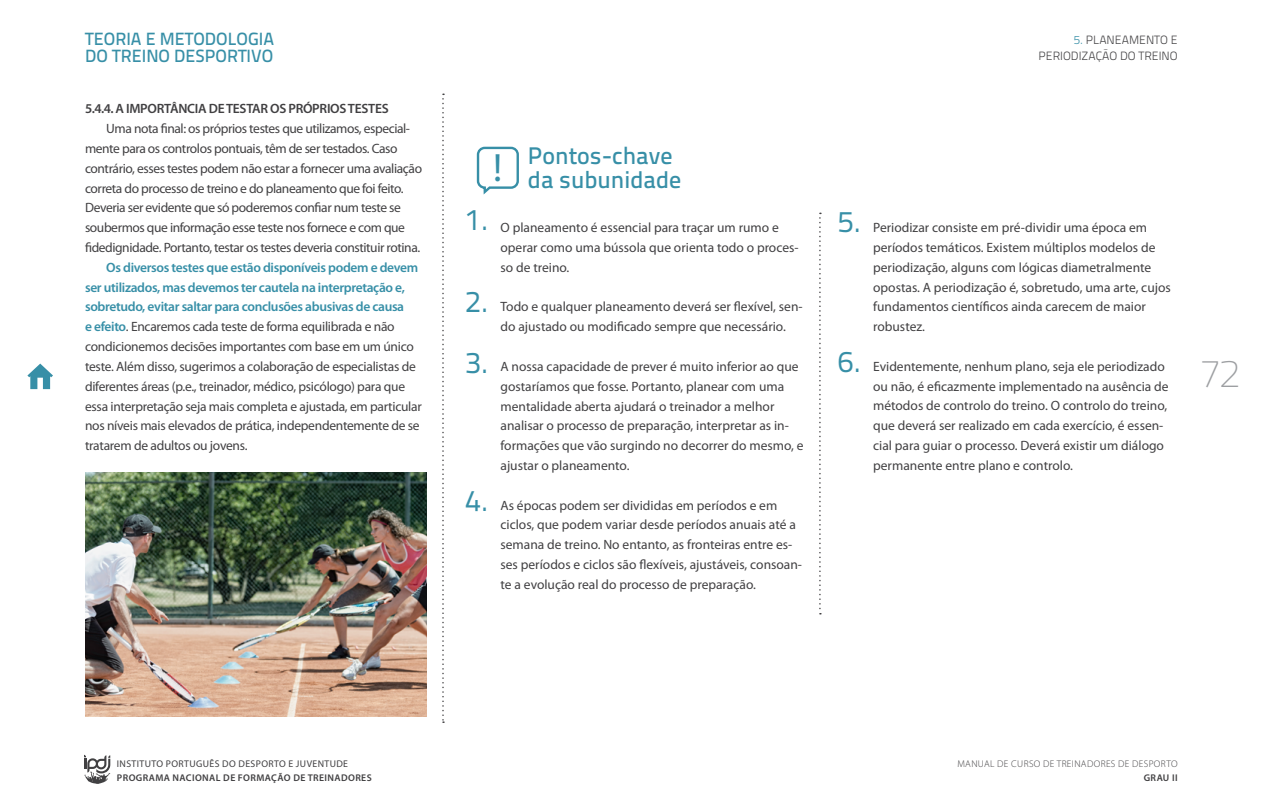
<style>
.page{position:relative;width:1263px;height:808px;background:#fff}
.page>*{position:absolute;margin:0;border:0;box-sizing:border-box;transform-origin:0 0}
.t1{font:700 39px "Titillium Text 14 L";color:#9d9fa2}
.t2{font:30px/60.6px "Titillium Text 14 L 400 wt";color:#378fa7}
.t3{font:24px/24px "Titillium Text 14 L 600 wt";color:#378fa7}
.t4{font:17.7px/16.4px "Titillium Text 14 L 600 wt";color:#378fa7}
.t5{font:13.5px/19.8px "Myriad Pro";color:#414042}
.t6{font:13.5px/19.8px "Myriad Pro";letter-spacing:-.02em;color:#414042}
.t7{font:13.5px/19.8px "Myriad Pro";letter-spacing:-.03em;color:#414042}
.t8{font:600 13.5px "Myriad Pro";letter-spacing:-.02em;color:#414042}
.t9{font:12px/16.4px "Titillium Text 14 L 250 wt";color:#414042;text-align:right}
.t10{font:600 9.75px "Myriad Pro";letter-spacing:.04em;color:#414042}
.t11{font:9.75px "Myriad Pro";letter-spacing:.04em;color:#414042}
.t12{font:300 9.75px "Myriad Pro";letter-spacing:.04em;color:#414042}
.s1{font-weight:600;color:#378fa7}
.s2{color:#378fa7}
.s3{font-family:"Myriad Pro";font-size:39.6px}
</style>
<div class="page">
<svg style="left:27px;top:364px;width:26px;height:25px"></svg>
<svg style="left:84px;top:755px;width:26px;height:29px"></svg>
<img style="left:85px;top:472px;width:342px;height:245px">
<div style="left:477px;top:147px;width:42px;height:42px;border:2px solid #378fa7;border-radius:7px"></div>
<svg style="left:819px;top:213px;width:2px;height:401px"></svg>
<svg style="left:442px;top:94px;width:2px;height:629px"></svg>
<h3 class="t4" style="left:85px;top:31px;width:190px">TEORIA E METODOLOGIA<br>DO TREINO DESPORTIVO</h3>
<p class="t8" style="left:85px;top:100px;width:305px">5.4.4. A IMPORTÂNCIA DE TESTAR OS PRÓPRIOS TESTES</p>
<p class="t7" style="left:85px;top:119px;width:339px;text-indent:21px">Uma nota final: os próprios testes que utilizamos, especial&shy;mente para os controlos pontuais, têm de ser testados. Caso contrário, esses testes podem não estar a fornecer uma avaliação correta do processo de treino e do planeamento que foi feito.<br>Deveria ser evidente que só poderemos confiar num teste se soubermos que informação esse teste nos fornece e com que fidedignidade. Portanto, testar os testes deveria constituir rotina.</p>
<p class="t6" style="left:85px;top:257px;width:338px;text-indent:21px"><span class="s1">Os diversos testes que estão disponíveis podem e devem ser utilizados, mas devemos ter cautela na interpretação e, sobretudo, evitar saltar para conclusões abusivas de causa<br>e efeito</span>. Encaremos cada teste de forma equilibrada e não condicionemos decisões importantes com base em um único teste. Além disso, sugerimos a colaboração de especialistas de diferentes áreas (p.e., treinador, médico, psicólogo) para que essa interpretação seja mais completa e ajustada, em particular nos níveis mais elevados de prática, independentemente de se tratarem de adultos ou jovens.</p>
<p class="t9" style="left:1039px;top:32px;width:141px"><span class="s2">5.</span> PLANEAMENTO E<br>PERIODIZAÇÃO DO TREINO</p>
<h3 class="t3" style="left:528px;top:144px;width:155px;text-indent:-35px"><span class="s3">!</span> Pontos-chave da subunidade</h3>
<h2 class="t2" style="left:465px;top:189px;width:25px">1.</h2>
<h2 class="t2" style="left:838px;top:192px;width:25px">5.</h2>
<p class="t5" style="left:500px;top:218px;width:300px">O planeamento é essencial para traçar um rumo e operar como uma bússola que orienta todo o proces&shy;so de treino.</p>
<p class="t5" style="left:500px;top:297px;width:304px">Todo e qualquer planeamento deverá ser flexível, sen&shy;do ajustado ou modificado sempre que necessário.</p>
<p class="t5" style="left:500px;top:356px;width:305px">A nossa capacidade de prever é muito inferior ao que gostaríamos que fosse. Portanto, planear com uma mentalidade aberta ajudará o treinador a melhor analisar o processo de preparação, interpretar as in&shy;formações que vão surgindo no decorrer do mesmo, e ajustar o planeamento.</p>
<p class="t5" style="left:500px;top:495px;width:303px">As épocas podem ser divididas em períodos e em ciclos, que podem variar desde períodos anuais até a semana de treino. No entanto, as fronteiras entre es&shy;ses períodos e ciclos são flexíveis, ajustáveis, consoan&shy;te a evolução real do processo de preparação.</p>
<h2 class="t2" style="left:465px;top:271px;width:25px">2.<br>3.</h2>
<h2 class="t2" style="left:838px;top:331px;width:25px">6.</h2>
<h2 class="t2" style="left:465px;top:470px;width:25px">4.</h2>
<p class="t5" style="left:873px;top:218px;width:299px">Periodizar consiste em pré-dividir uma época em períodos temáticos. Existem múltiplos modelos de periodização, alguns com lógicas diametralmente opostas. A periodização é, sobretudo, uma arte, cujos fundamentos científicos ainda carecem de maior robustez.</p>
<p class="t5" style="left:873px;top:356px;width:297px">Evidentemente, nenhum plano, seja ele periodizado ou não, é eficazmente implementado na ausência de métodos de controlo do treino. O controlo do treino, que deverá ser realizado em cada exercício, é essen&shy;cial para guiar o processo. Deverá existir um diálogo permanente entre plano e controlo.</p>
<h1 class="t1" style="left:1200px;top:350px;width:41px">72</h1>
<p class="t11" style="left:117px;top:758px;width:233px">INSTITUTO PORTUGUÊS DO DESPORTO E JUVENTUDE</p>
<p class="t10" style="left:117px;top:771px;width:256px">PROGRAMA NACIONAL DE FORMAÇÃO DE TREINADORES</p>
<p class="t12" style="left:957px;top:758px;width:222px">MANUAL DE CURSO DE TREINADORES DE DESPORTO</p>
<p class="t10" style="left:1144px;top:771px;width:35px">GRAU II</p>
</div>
